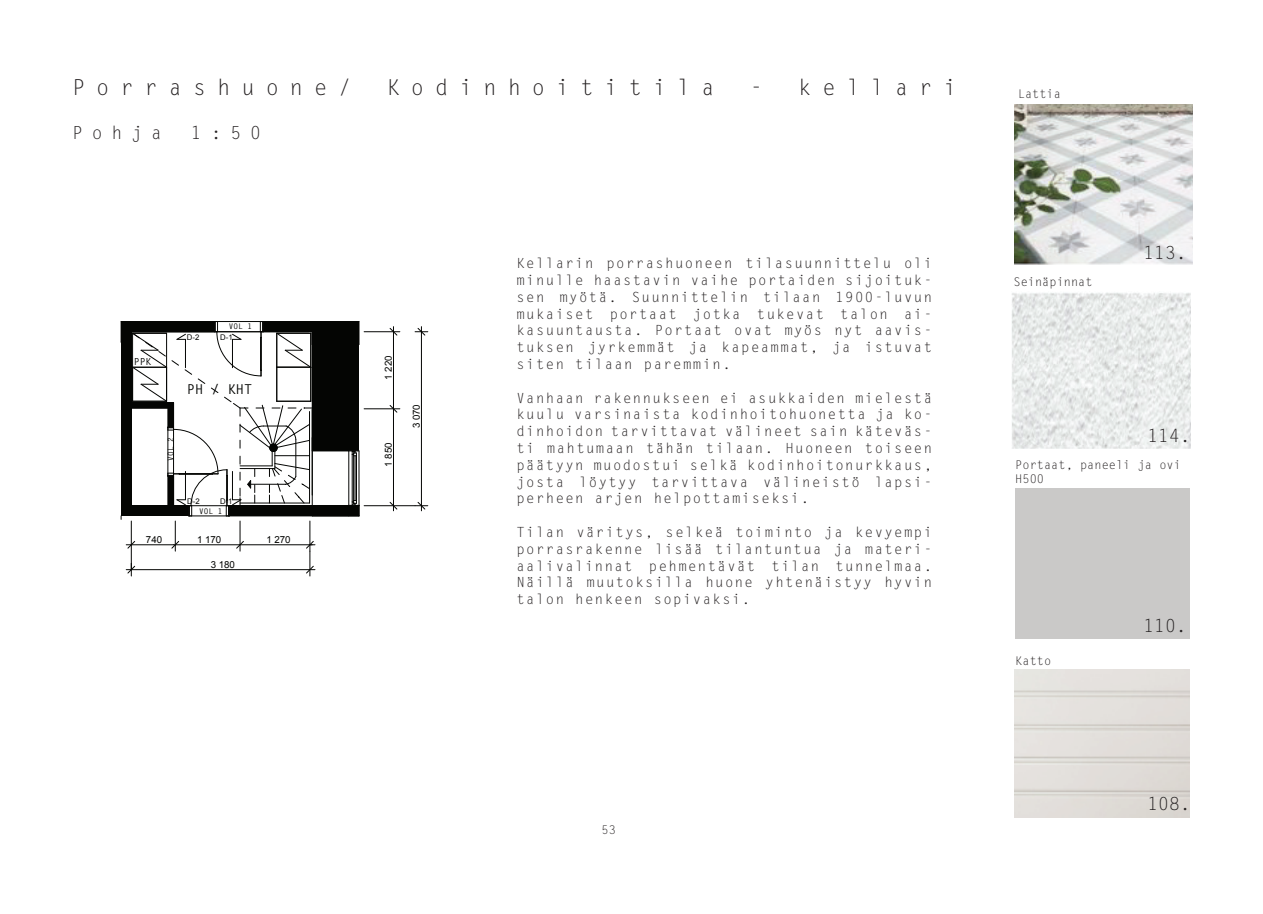
<style>
.page{position:relative;width:1263px;height:914px;background:#fff}
.page>*{position:absolute;margin:0;border:0;box-sizing:border-box;transform-origin:0 0}
.t1{font:22px "Letter Gothic Std";letter-spacing:.5em;color:#231f20}
.t2{font:18px "Letter Gothic Std";color:#231f20}
.t3{font:14px/16.8px "Letter Gothic Std";letter-spacing:.1em;color:#231f20;text-align:justify}
.t4{font:700 13.6px "Letter Gothic Std";color:#040503}
.t5{font:12px/14.4px "Letter Gothic Std";color:#231f20}
.t6{font:9.7px "Arial";color:#040503}
.t7{font:700 9.7px "Letter Gothic Std";color:#040503}
.t8{font:7.8px "Arial";color:#040503}
.t9{font:700 7.8px "Letter Gothic Std";color:#040503}
</style>
<div class="page">
<img style="left:1012px;top:292px;width:178px;height:156px">
<img style="left:1014px;top:105px;width:178px;height:159px">
<div style="left:312px;top:321px;width:37px;height:130px;background:#040503"></div>
<hr style="left:312px;top:451px;width:37px;height:1px;background:#040503">
<hr style="left:312px;top:516px;width:47px;height:1px;background:#040503">
<div style="left:229px;top:506px;width:120px;height:10px;background:#040503"></div>
<hr style="left:229px;top:505px;width:120px;height:1px;background:#040503">
<svg style="left:348px;top:321px;width:12px;height:195px"></svg>
<hr style="left:312px;top:438px;width:37px;height:1px;background:#040503">
<hr style="left:131px;top:569px;width:178px;height:1px;background:#040503">
<svg style="left:126px;top:563px;width:9px;height:13px"></svg>
<hr style="left:421px;top:332px;width:1px;height:174px;background:#040503">
<svg style="left:415px;top:502px;width:13px;height:9px"></svg>
<svg style="left:415px;top:327px;width:13px;height:9px"></svg>
<hr style="left:393px;top:409px;width:1px;height:97px;background:#040503">
<svg style="left:389px;top:502px;width:8px;height:9px"></svg>
<hr style="left:364px;top:505px;width:51px;height:1px;background:#040503">
<hr style="left:364px;top:409px;width:36px;height:1px;background:#040503">
<hr style="left:393px;top:332px;width:1px;height:77px;background:#040503">
<svg style="left:389px;top:405px;width:8px;height:8px"></svg>
<svg style="left:389px;top:327px;width:8px;height:9px"></svg>
<hr style="left:364px;top:332px;width:36px;height:1px;background:#040503">
<hr style="left:131px;top:545px;width:42px;height:1px;background:#040503">
<svg style="left:126px;top:541px;width:9px;height:8px"></svg>
<hr style="left:131px;top:521px;width:1px;height:49px;background:#040503">
<hr style="left:173px;top:545px;width:67px;height:1px;background:#040503">
<hr style="left:240px;top:521px;width:1px;height:30px;background:#040503">
<hr style="left:240px;top:545px;width:72px;height:1px;background:#040503">
<svg style="left:236px;top:541px;width:8px;height:8px"></svg>
<svg style="left:306px;top:541px;width:9px;height:35px"></svg>
<hr style="left:310px;top:521px;width:1px;height:30px;background:#040503">
<hr style="left:175px;top:521px;width:1px;height:30px;background:#040503">
<svg style="left:171px;top:541px;width:8px;height:8px"></svg>
<svg style="left:121px;top:321px;width:192px;height:198px"></svg>
<h1 class="t1" style="left:72px;top:75px;width:281px">Porrashuone/</h1>
<h1 class="t1" style="left:387px;top:75px;width:329px">Kodinhoititila</h1>
<h1 class="t1" style="left:750px;top:75px;width:208px">- kellari</h1>
<p class="t2" style="left:72px;top:122px;width:91px">Pohja</p>
<p class="t2" style="left:191px;top:122px;width:72px">1:50</p>
<p class="t7" style="left:134px;top:355px;width:19px">PPK</p>
<p class="t8" style="left:187px;top:332px;width:14px">D-2</p>
<p class="t9" style="left:229px;top:322px;width:25px">VOL 1</p>
<p class="t8" style="left:220px;top:332px;width:14px">D-1</p>
<p class="t4" style="left:187px;top:381px;width:67px">PH / KHT</p>
<p class="t9" style="left:166px;top:461px;width:25px;rotate:-90deg">VOL 2</p>
<p class="t8" style="left:187px;top:496px;width:14px">D-2</p>
<p class="t8" style="left:220px;top:496px;width:14px">D-1</p>
<p class="t9" style="left:199px;top:507px;width:25px">VOL 1</p>
<p class="t6" style="left:146px;top:533px;width:18px">740</p>
<p class="t6" style="left:197px;top:533px;width:26px">1 170</p>
<p class="t6" style="left:266px;top:533px;width:26px">1 270</p>
<p class="t6" style="left:211px;top:558px;width:26px">3 180</p>
<p class="t6" style="left:382px;top:380px;width:26px;rotate:-90deg">1 220</p>
<p class="t6" style="left:382px;top:467px;width:26px;rotate:-90deg">1 850</p>
<p class="t6" style="left:410px;top:428px;width:26px;rotate:-90deg">3 070</p>
<p class="t7" style="left:655px;top:253px;width:71px">Helmipaneeli</p>
<p class="t3" style="left:516px;top:255px;width:417px">Kellarin porrashuoneen tilasuunnittelu oli minulle haastavin vaihe portaiden sijoituk&shy;sen myötä. Suunnittelin tilaan 1900-luvun mukaiset portaat jotka tukevat talon ai&shy;kasuuntausta. Portaat ovat myös nyt aavis&shy;tuksen jyrkemmät ja kapeammat, ja istuvat siten tilaan paremmin.</p>
<p class="t3" style="left:516px;top:390px;width:417px">Vanhaan rakennukseen ei asukkaiden mielestä kuulu varsinaista kodinhoitohuonetta ja ko&shy;dinhoidon tarvittavat välineet sain käteväs&shy;ti mahtumaan tähän tilaan. Huoneen toiseen päätyyn muodostui selkä kodinhoitonurkkaus, josta löytyy tarvittava välineistö lapsi&shy;perheen arjen helpottamiseksi.</p>
<p class="t3" style="left:516px;top:524px;width:417px">Tilan väritys, selkeä toiminto ja kevyempi porrasrakenne lisää tilantuntua ja materi&shy;aalivalinnat pehmentävät tilan tunnelmaa.<br>Näillä muutoksilla huone yhtenäistyy hyvin talon henkeen sopivaksi.</p>
<p class="t5" style="left:601px;top:823px;width:16px">53</p>
<p class="t5" style="left:1017px;top:87px;width:45px">Lattia</p>
<p class="t5" style="left:1013px;top:275px;width:81px">Seinäpinnat</p>
<p class="t2" style="left:1143px;top:242px;width:45px">113.</p>
<p class="t2" style="left:1147px;top:425px;width:45px">114.</p>
<p class="t5" style="left:1015px;top:458px;width:167px">Portaat, paneeli ja ovi<br>H500</p>
<p class="t5" style="left:1015px;top:654px;width:37px">Katto</p>
<p class="t2" style="left:1143px;top:615px;width:45px">110.</p>
<p class="t2" style="left:1147px;top:793px;width:45px">108.</p>
</div>
